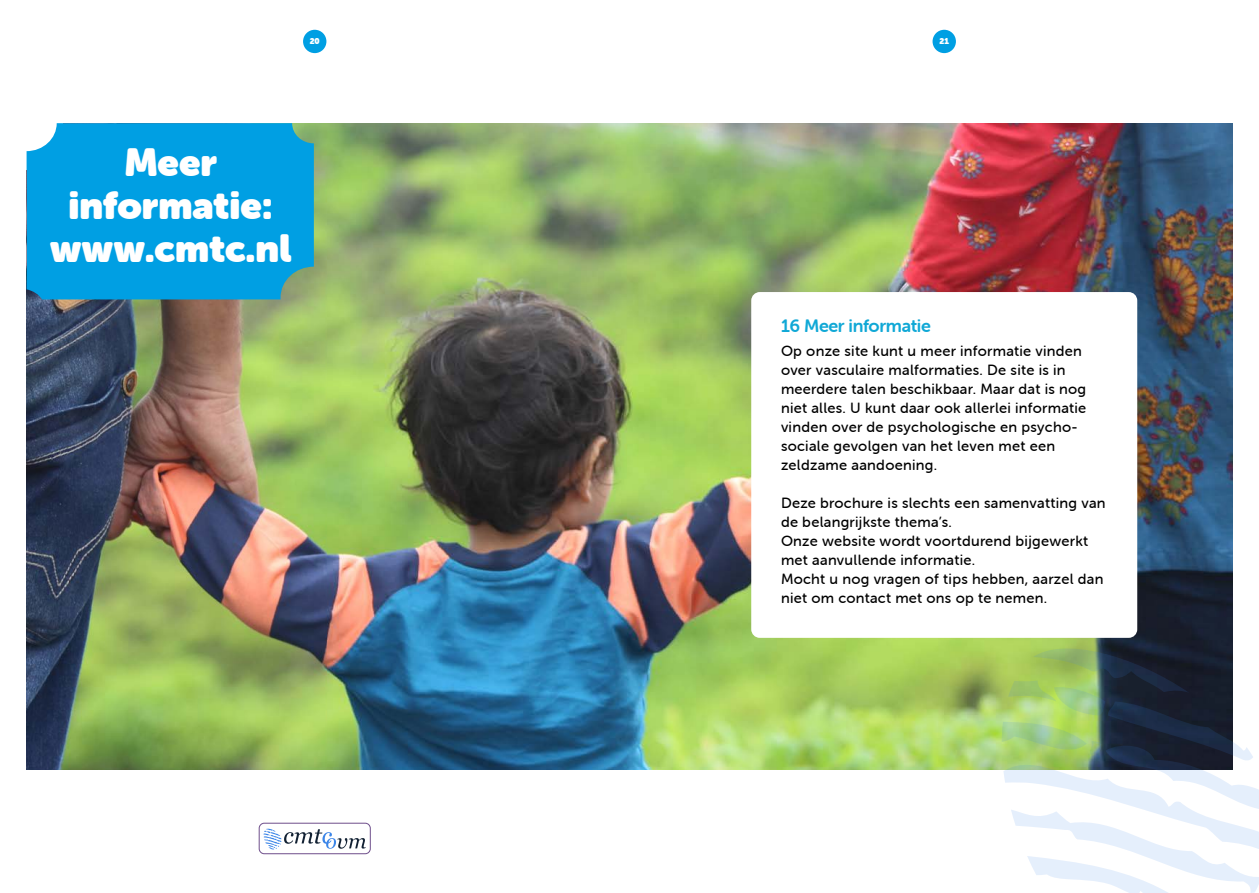
<style>
.page{position:relative;width:1259px;height:893px;background:#fff}
.page>*{position:absolute;margin:0;border:0;box-sizing:border-box;transform-origin:0 0}
.t1{font:38.7px/43.2px "Museo Sans Rounded";color:#fff;text-align:center}
.t2{font:18px "Museo Sans Rounded 700";letter-spacing:-.02em;color:#10a8d6}
.t3{font:14.85px/19px "Museo Sans Rounded 500";letter-spacing:.02em;color:#000}
.t4{font:8.4px "Museo Sans Rounded";color:#fff}
</style>
<div class="page">
<div style="left:303px;top:30px;width:23px;height:23px;background:#009fe3;border-radius:50%"></div>
<div style="left:932px;top:30px;width:24px;height:23px;background:#009fe3;border-radius:50%"></div>
<img style="left:314px;top:123px;width:918px;height:647px">
<img style="left:27px;top:170px;width:299px;height:600px">
<div style="left:27px;top:123px;width:287px;height:176px;background:#009fe3"></div>
<div style="left:751px;top:292px;width:386px;height:346px;background:#fff;border-radius:9px"></div>
<svg style="left:1001px;top:637px;width:258px;height:256px"></svg>
<div style="left:259px;top:823px;width:111px;height:31px;border:1px solid #6e4e8b;border-radius:5px"></div>
<svg style="left:264px;top:828px;width:102px;height:21px"></svg>
<p class="t4" style="left:310px;top:36px;width:12px">20</p>
<p class="t4" style="left:939px;top:36px;width:11px">21</p>
<h1 class="t1" style="left:50px;top:141px;width:243px">Meer informatie: www.cmtc.nl</h1>
<p class="t2" style="left:781px;top:315px;width:151px">16 Meer informatie</p>
<p class="t3" style="left:781px;top:341px;width:307px">Op onze site kunt u meer informatie vinden over vasculaire malformaties. De site is in meerdere talen beschikbaar. Maar dat is nog niet alles. U kunt daar ook allerlei informatie vinden over de psychologische en psycho&shy;sociale gevolgen van het leven met een zeldzame aandoening.</p>
<p class="t3" style="left:781px;top:493px;width:326px">Deze brochure is slechts een samenvatting van de belangrijkste thema’s.<br>Onze website wordt voortdurend bijgewerkt met aanvullende informatie.<br>Mocht u nog vragen of tips hebben, aarzel dan niet om contact met ons op te nemen.</p>
</div>
